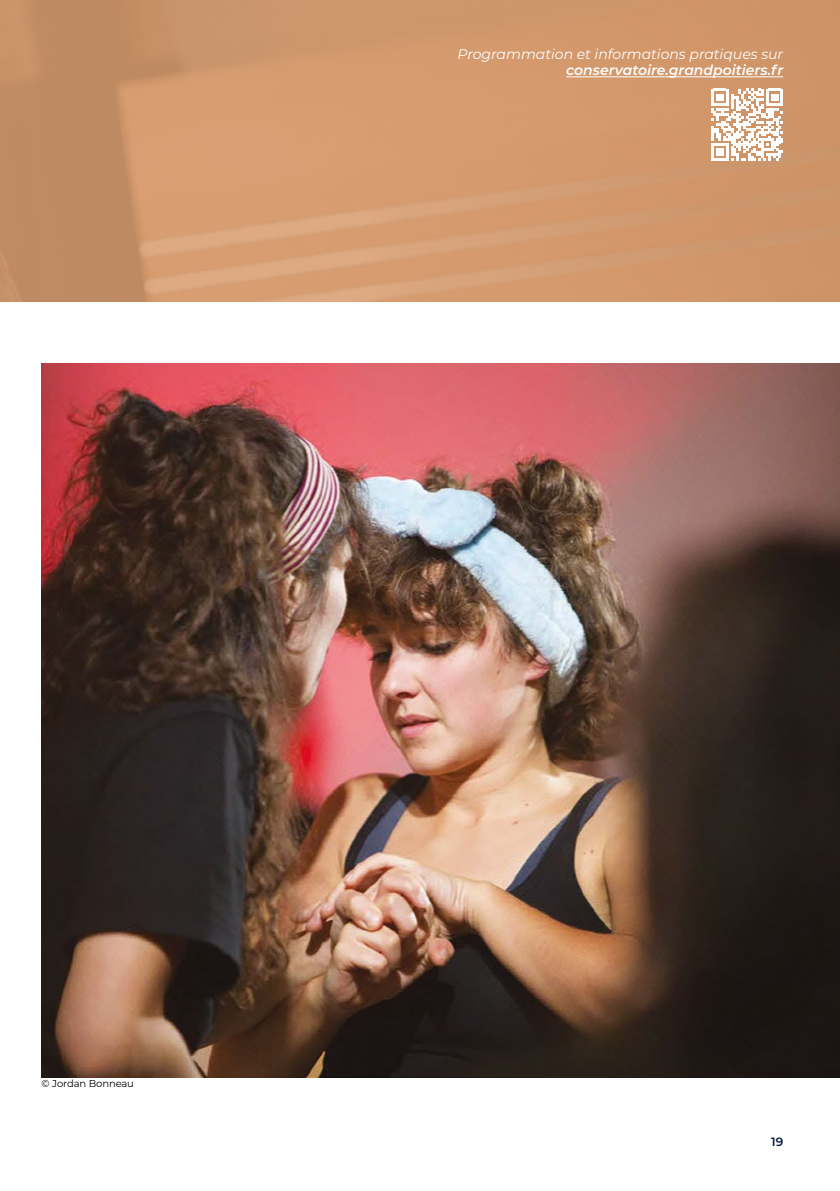
<style>
.page{position:relative;width:840px;height:1191px;background:#fff}
.page>*{position:absolute;margin:0;border:0;box-sizing:border-box;transform-origin:0 0}
.t1{font:italic 14px "Montserrat";color:#fff}
.t2{font:italic 600 14px "Montserrat";color:#fff}
.t3{font:600 12px "Montserrat";color:#051c40}
.t4{font:10px "Montserrat";letter-spacing:-.01em;color:#000}
</style>
<div class="page">
<img style="left:42px;top:363px;width:797px;height:714px">
<svg style="left:0;top:0;width:839px;height:302px;background:#d0986d"></svg>
<p class="t1" style="left:457px;top:44px;width:327px">Programmation et informations pratiques sur</p>
<p class="t2" style="left:566px;top:61px;width:218px">conservatoire.grandpoitiers.fr</p>
<p class="t4" style="left:42px;top:1076px;width:94px">© Jordan Bonneau</p>
<p class="t3" style="left:770px;top:1133px;width:14px">19</p>
</div>
